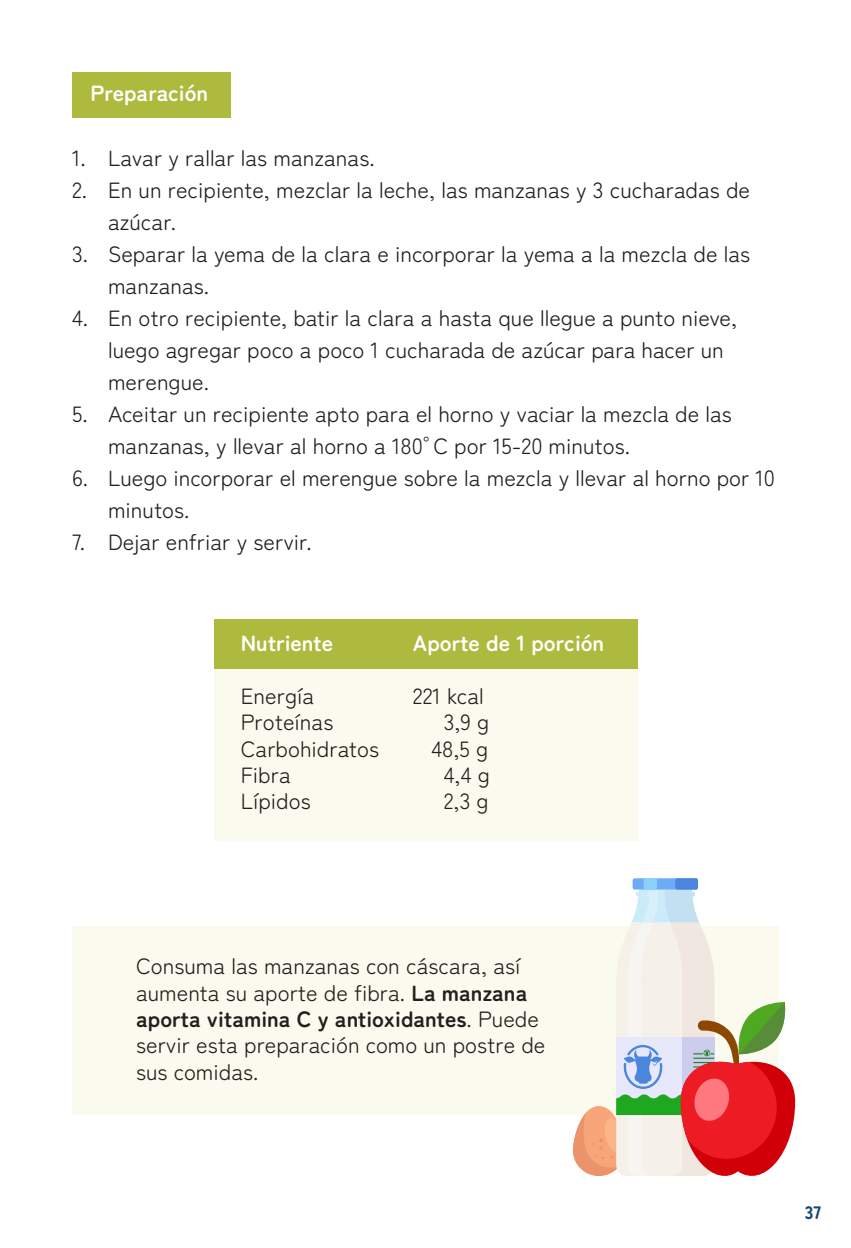
<style>
.page{position:relative;width:851px;height:1248px;background:#fff}
.page>*{position:absolute;margin:0;border:0;box-sizing:border-box;transform-origin:0 0}
.t1{font:22px/32px "Zen Maru Gothic";color:#231f20}
.t2{font:700 22px "Zen Maru Gothic";color:#fff}
.t3{font:900 18px "Zen Maru Gothic";color:#174773}
.s1{font-weight:700}
</style>
<div class="page">
<div style="left:73px;top:72px;width:158px;height:46px;background:#adba3d"></div>
<div style="left:72px;top:926px;width:706px;height:188px;background:#fafbee"></div>
<div style="left:214px;top:668px;width:423px;height:173px;background:#fafbee"></div>
<div style="left:214px;top:619px;width:423px;height:49px;background:#adba3d"></div>
<div style="left:632px;top:878px;width:65px;height:11px;background:#6eabf7;border-radius:2px"></div>
<div style="left:675px;top:878px;width:22px;height:11px;background:#4a85de;border-radius:2px"></div>
<div style="left:643px;top:878px;width:14px;height:11px;background:#8cd1fa;border-radius:2px"></div>
<svg style="left:573px;top:889px;width:222px;height:287px"></svg>
<p class="t2" style="left:90px;top:80px;width:119px">Preparación</p>
<p class="t1" style="left:72px;top:141px;width:304px">1. Lavar y rallar las manzanas.</p>
<p class="t1" style="left:108px;top:173px;width:643px;text-indent:-36px">2. En un recipiente, mezclar la leche, las manzanas y 3 cucharadas de azúcar.</p>
<p class="t1" style="left:108px;top:237px;width:643px;text-indent:-36px">3. Separar la yema de la clara e incorporar la yema a la mezcla de las manzanas.</p>
<p class="t1" style="left:108px;top:301px;width:630px;text-indent:-36px">4. En otro recipiente, batir la clara a hasta que llegue a punto nieve, luego agregar poco a poco 1 cucharada de azúcar para hacer un merengue.</p>
<p class="t1" style="left:108px;top:397px;width:625px;text-indent:-36px">5. Aceitar un recipiente apto para el horno y vaciar la mezcla de las manzanas, y llevar al horno a 180°C por 15-20 minutos.</p>
<p class="t1" style="left:108px;top:461px;width:668px;text-indent:-36px">6. Luego incorporar el merengue sobre la mezcla y llevar al horno por 10 minutos.</p>
<p class="t1" style="left:72px;top:525px;width:241px">7. Dejar enfriar y servir.</p>
<p class="t2" style="left:241px;top:629px;width:94px">Nutriente</p>
<p class="t2" style="left:413px;top:629px;width:193px">Aporte de 1 porción</p>
<p class="t1" style="left:241px;top:679px;width:75px">Energía</p>
<p class="t1" style="left:413px;top:679px;width:72px">221 kcal</p>
<p class="t1" style="left:241px;top:705px;width:94px">Proteínas</p>
<p class="t1" style="left:443px;top:705px;width:47px">3,9 g</p>
<p class="t1" style="left:241px;top:732px;width:140px">Carbohidratos</p>
<p class="t1" style="left:431px;top:732px;width:58px">48,5 g</p>
<p class="t1" style="left:241px;top:758px;width:51px">Fibra</p>
<p class="t1" style="left:443px;top:758px;width:48px">4,4 g</p>
<p class="t1" style="left:241px;top:785px;width:71px">Lípidos</p>
<p class="t1" style="left:443px;top:785px;width:46px">2,3 g</p>
<p class="t1" style="left:136px;top:952px;width:411px;line-height:26.4px">Consuma las manzanas con cáscara, así aumenta su aporte de fibra. <span class="s1">La manzana aporta vitamina C y antioxidantes</span>. Puede servir esta preparación como un postre de sus comidas.</p>
<p class="t3" style="left:804px;top:1200px;width:18px">37</p>
</div>
